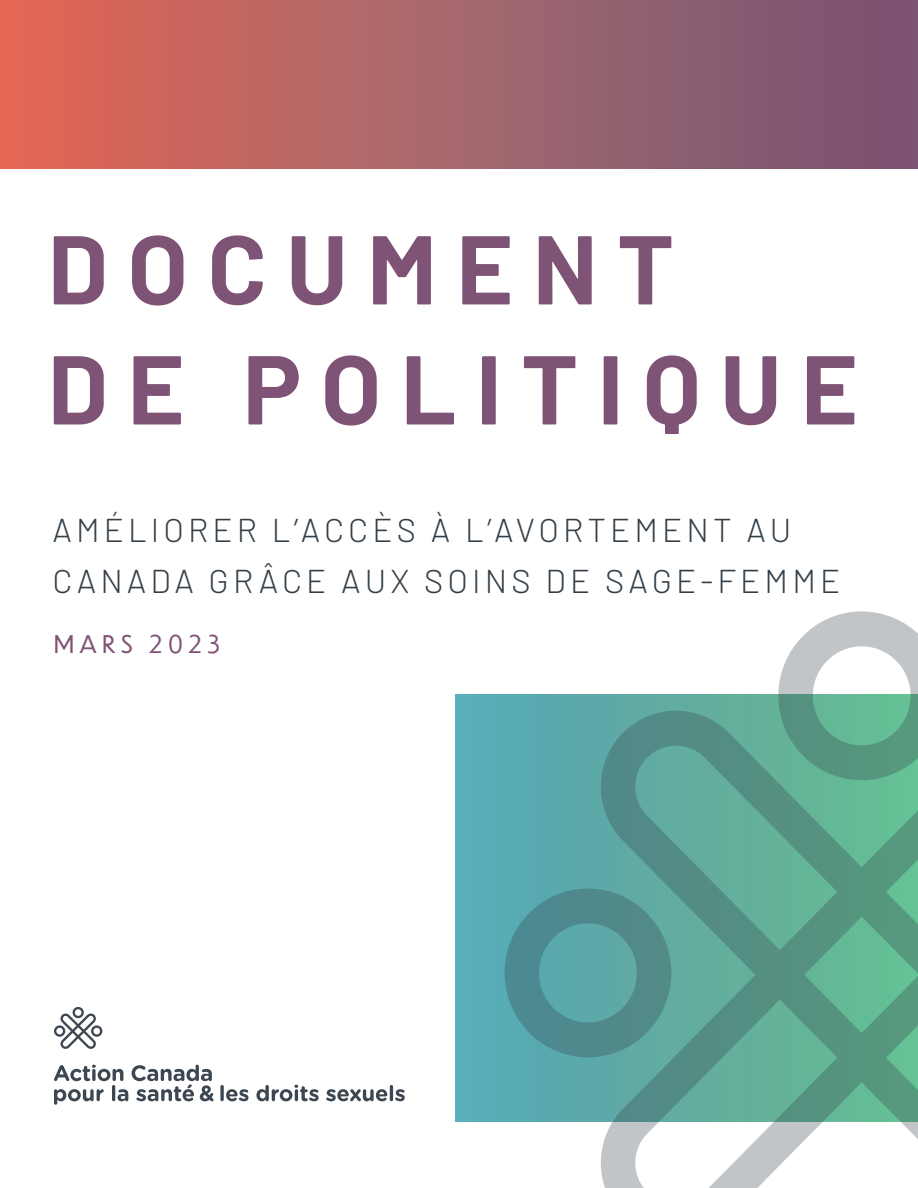
<style>
.page{position:relative;width:918px;height:1188px;background:#fff}
.page>*{position:absolute;margin:0;border:0;box-sizing:border-box;transform-origin:0 0}
.t1{font:700 97.5px/120px "Barlow";letter-spacing:.2em;color:#7f5375}
.t2{font:300 33px/51px "Barlow";letter-spacing:.125em;color:#333f48}
.t3{font:24px "Dunbar Low";letter-spacing:.25em;color:#7f5375}
</style>
<div class="page">
<div style="left:456px;top:695px;width:462px;height:427px;background:#5aabb2"></div>
<div style="left:0;top:0;width:918px;height:169px;background:linear-gradient(to right,#df6c59,#735878)"></div>
<svg style="left:601px;top:711px;width:317px;height:477px"></svg>
<svg style="left:778px;top:611px;width:140px;height:169px"></svg>
<svg style="left:505px;top:889px;width:166px;height:168px"></svg>
<svg style="left:54px;top:1007px;width:48px;height:42px"></svg>
<svg style="left:220px;top:1085px;width:4px;height:16px"></svg>
<svg style="left:226px;top:1089px;width:22px;height:12px"></svg>
<svg style="left:326px;top:1089px;width:61px;height:12px"></svg>
<hr style="left:390px;top:1085px;width:3px;height:16px;background:#3d4752;border-radius:2px">
<svg style="left:395px;top:1089px;width:10px;height:12px"></svg>
<svg style="left:256px;top:1085px;width:63px;height:16px"></svg>
<svg style="left:54px;top:1065px;width:160px;height:40px"></svg>
<h1 class="t1" style="left:48px;top:219px;width:812px">DOCUMENT<br>DE POLITIQUE</h1>
<p class="t2" style="left:52px;top:508px;width:789px">AMÉLIORER L’ACCÈS À L’AVORTEMENT AU<br>CANADA GRÂCE AUX SOINS DE SAGE-FEMME</p>
<p class="t3" style="left:54px;top:630px;width:167px">MARS 2023</p>
</div>
